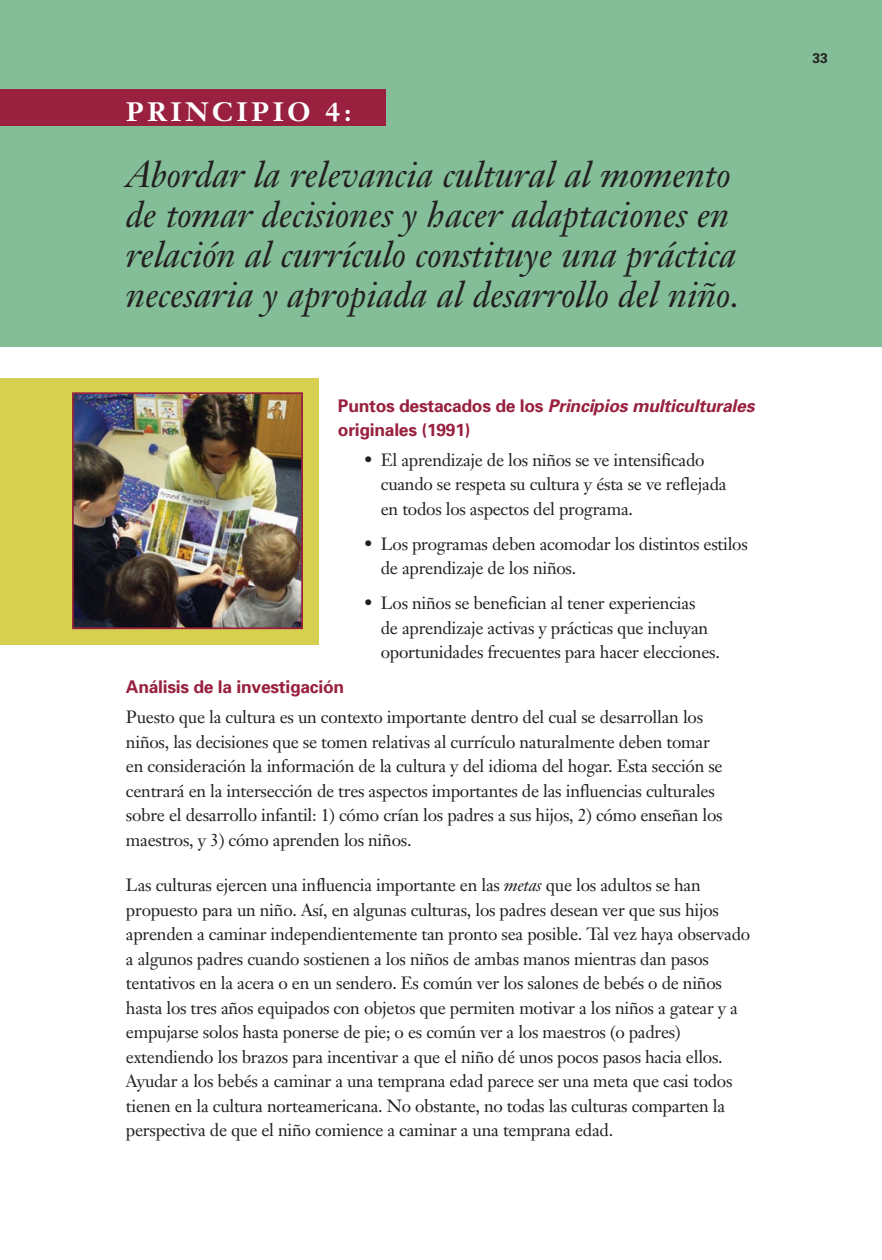
<style>
.page{position:relative;width:882px;height:1260px;background:#fff}
.page>*{position:absolute;margin:0;border:0;box-sizing:border-box;transform-origin:0 0}
.t1{font:italic 36.75px/40.2px "Janson Text";color:#231f20}
.t2{font:700 26.25px "Janson Text";letter-spacing:.15em;color:#fff}
.t3{font:17.5px/24.5px "Janson Text";letter-spacing:-.015em;color:#231f20}
.t4{font:700 17.5px/24.5px "Univers";letter-spacing:-.015em;color:#99203f}
.t5{font:700 14px "Univers";color:#231f20}
.s1{font-style:italic}
</style>
<div class="page">
<div style="left:0;top:0;width:882px;height:346px;background:#83be99"></div>
<div style="left:0;top:89px;width:386px;height:37px;background:#99203f"></div>
<div style="left:0;top:378px;width:318px;height:267px;background:#d7cf50"></div>
<img style="left:75px;top:395px;width:225px;height:231px">
<div style="left:72px;top:392px;width:231px;height:237px;border:2px solid #99203f"></div>
<h1 class="t2" style="left:126px;top:102px;width:227px">PRINCIPIO 4:</h1>
<h1 class="t1" style="left:126px;top:158px;width:616px">Abordar la relevancia cultural al momento de tomar decisiones y hacer adaptaciones en relación al currículo constituye una práctica necesaria y apropiada al desarrollo del niño.</h1>
<h2 class="t4" style="left:338px;top:395px;width:418px">Puntos destacados de los <span class="s1">Principios multiculturales </span>originales (1991)</h2>
<p class="t3" style="left:381px;top:449px;width:347px;text-indent:-17px">• El aprendizaje de los niños se ve intensificado cuando se respeta su cultura y ésta se ve reflejada en todos los aspectos del programa.</p>
<p class="t3" style="left:381px;top:533px;width:369px;text-indent:-17px">• Los programas deben acomodar los distintos estilos de aprendizaje de los niños.</p>
<p class="t3" style="left:381px;top:593px;width:341px;text-indent:-17px">• Los niños se benefician al tener experiencias<br>de aprendizaje activas y prácticas que incluyan oportunidades frecuentes para hacer elecciones.</p>
<h2 class="t4" style="left:126px;top:676px;width:220px">Análisis de la investigación</h2>
<p class="t3" style="left:126px;top:707px;width:598px">Puesto que la cultura es un contexto importante dentro del cual se desarrollan los niños, las decisiones que se tomen relativas al currículo naturalmente deben tomar en consideración la información de la cultura y del idioma del hogar. Esta sección se centrará en la intersección de tres aspectos importantes de las influencias culturales sobre el desarrollo infantil: 1) cómo crían los padres a sus hijos, 2) cómo enseñan los maestros, y 3) cómo aprenden los niños.</p>
<p class="t3" style="left:126px;top:875px;width:626px">Las culturas ejercen una influencia importante en las <span class="s1">metas</span> que los adultos se han propuesto para un niño. Así, en algunas culturas, los padres desean ver que sus hijos aprenden a caminar independientemente tan pronto sea posible. Tal vez haya observado a algunos padres cuando sostienen a los niños de ambas manos mientras dan pasos tentativos en la acera o en un sendero. Es común ver los salones de bebés o de niños hasta los tres años equipados con objetos que permiten motivar a los niños a gatear y a empujarse solos hasta ponerse de pie; o es común ver a los maestros (o padres) extendiendo los brazos para incentivar a que el niño dé unos pocos pasos hacia ellos.<br>Ayudar a los bebés a caminar a una temprana edad parece ser una meta que casi todos tienen en la cultura norteamericana. No obstante, no todas las culturas comparten la perspectiva de que el niño comience a caminar a una temprana edad.</p>
<p class="t5" style="left:812px;top:53px;width:17px">33</p>
</div>
